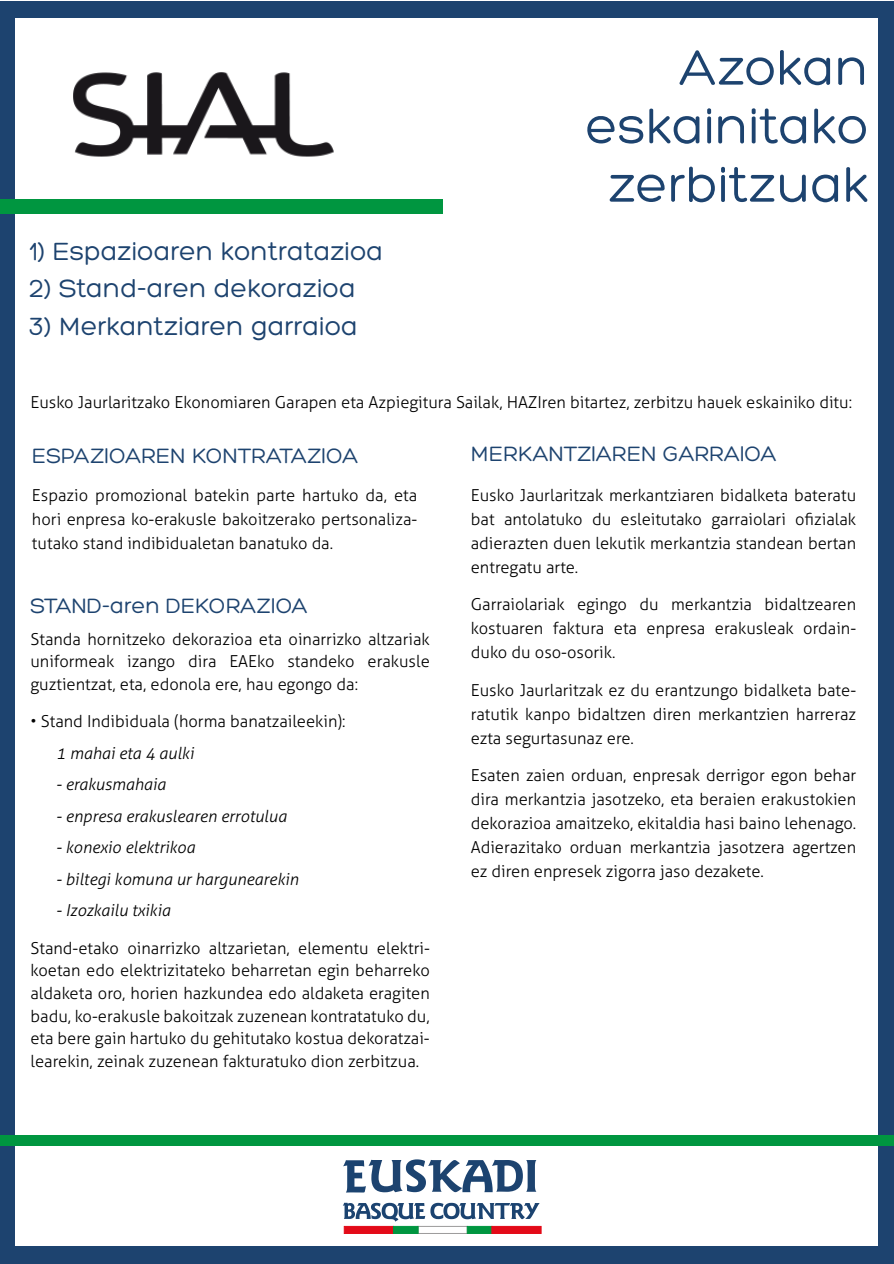
<style>
.page{position:relative;width:894px;height:1264px;background:#fff}
.page>*{position:absolute;margin:0;border:0;box-sizing:border-box;transform-origin:0 0}
.t1{font:52.5px/58.5px "Hero";color:#1d436f;text-align:right}
.t2{font:27px "Hero";color:#1d436f}
.t3{font:22.5px "Hero";color:#1d436f}
.t4{font:300 16.5px/24px "Aller";color:#000;text-align:justify}
.t5{font:italic 300 16.5px "Aller";color:#000}
</style>
<div class="page">
<div style="left:0;top:2px;width:893px;height:1261px;background:#1d436f"></div>
<div style="left:15px;top:18px;width:861px;height:1227px;background:#fff"></div>
<div style="left:0;top:199px;width:443px;height:15px;background:#009640"></div>
<div style="left:0;top:1134px;width:893px;height:10px;background:#009640"></div>
<svg style="left:343px;top:1202px;width:198px;height:31px"></svg>
<svg style="left:343px;top:1159px;width:193px;height:33px"></svg>
<img style="left:73px;top:72px;width:261px;height:85px">
<h2 class="t2" style="left:29px;top:237px;width:355px">1) Espazioaren kontratazioa</h2>
<h2 class="t2" style="left:29px;top:275px;width:328px">2) Stand-aren dekorazioa</h2>
<h2 class="t2" style="left:29px;top:312px;width:330px">3) Merkantziaren garraioa</h2>
<h1 class="t1" style="left:585px;top:39px;width:285px">Azokan eskainitako zerbitzuak</h1>
<p class="t4" style="left:30px;top:389px;width:822px">Eusko Jaurlaritzako Ekonomiaren Garapen eta Azpiegitura Sailak, HAZIren bitartez, zerbitzu hauek eskainiko ditu:</p>
<h3 class="t3" style="left:32px;top:444px;width:327px">ESPAZIOAREN KONTRATAZIOA</h3>
<p class="t4" style="left:32px;top:482px;width:387px">Espazio promozional batekin parte hartuko da, eta hori enpresa ko-erakusle bakoitzerako pertsonaliza&shy;tutako stand indibidualetan banatuko da.</p>
<h3 class="t3" style="left:30px;top:593px;width:278px">STAND-aren DEKORAZIOA</h3>
<p class="t4" style="left:30px;top:627px;width:401px;line-height:22.5px">Standa hornitzeko dekorazioa eta oinarrizko altzariak uniformeak izango dira EAEko standeko erakusle guztientzat, eta, edonola ere, hau egongo da:</p>
<p class="t4" style="left:30px;top:709px;width:316px">• Stand Indibiduala (horma banatzaileekin):</p>
<p class="t5" style="left:56px;top:742px;width:139px">1 mahai eta 4 aulki</p>
<p class="t5" style="left:56px;top:774px;width:111px">- erakusmahaia</p>
<p class="t5" style="left:56px;top:805px;width:232px">- enpresa erakuslearen errotulua</p>
<p class="t5" style="left:56px;top:837px;width:140px">- konexio elektrikoa</p>
<p class="t5" style="left:56px;top:868px;width:244px">- biltegi komuna ur hargunearekin</p>
<p class="t5" style="left:56px;top:900px;width:116px">- Izozkailu txikia</p>
<p class="t4" style="left:30px;top:936px;width:401px;line-height:22.5px">Stand-etako oinarrizko altzarietan, elementu elektri&shy;koetan edo elektrizitateko beharretan egin beharreko aldaketa oro, horien hazkundea edo aldaketa eragiten badu, ko-erakusle bakoitzak zuzenean kontratatuko du, eta bere gain hartuko du gehitutako kostua dekoratzai&shy;learekin, zeinak zuzenean fakturatuko dion zerbitzua.</p>
<h3 class="t3" style="left:470px;top:442px;width:307px">MERKANTZIAREN GARRAIOA</h3>
<p class="t4" style="left:470px;top:482px;width:387px">Eusko Jaurlaritzak merkantziaren bidalketa bateratu bat antolatuko du esleitutako garraiolari ofizialak adierazten duen lekutik merkantzia standean bertan entregatu arte.</p>
<p class="t4" style="left:470px;top:592px;width:387px">Garraiolariak egingo du merkantzia bidaltzearen kostuaren faktura eta enpresa erakusleak ordain&shy;duko du oso-osorik.</p>
<p class="t4" style="left:470px;top:677px;width:387px">Eusko Jaurlaritzak ez du erantzungo bidalketa bate&shy;ratutik kanpo bidaltzen diren merkantzien harreraz ezta segurtasunaz ere.</p>
<p class="t4" style="left:470px;top:763px;width:387px">Esaten zaien orduan, enpresak derrigor egon behar dira merkantzia jasotzeko, eta beraien erakustokien dekorazioa amaitzeko, ekitaldia hasi baino lehenago.<br>Adierazitako orduan merkantzia jasotzera agertzen ez diren enpresek zigorra jaso dezakete.</p>
</div>
